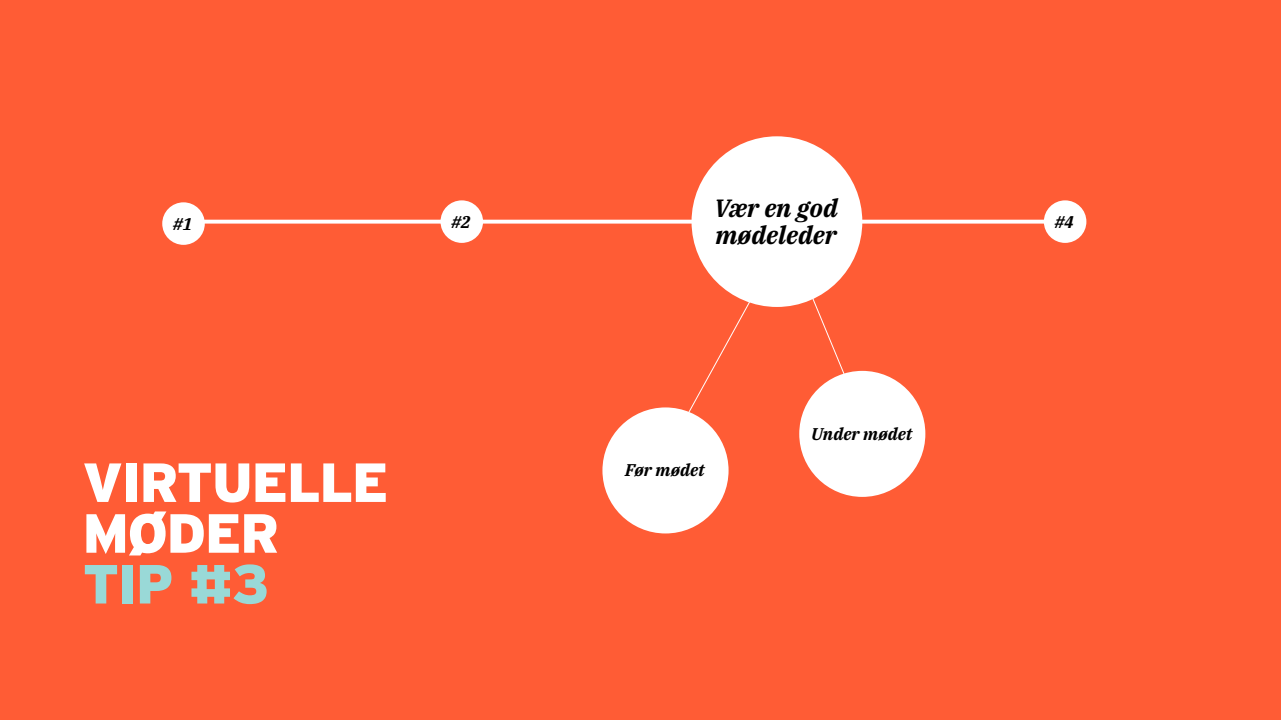
<style>
.page{position:relative;width:1281px;height:720px;background:#fff}
.page>*{position:absolute;margin:0;border:0;box-sizing:border-box;transform-origin:0 0}
.PP_R2{font:900 55px/50.8px "Interstate";letter-spacing:-.025em;color:#fff}
.PP_R2-2{font:900 55px "Interstate";color:#99d9d7}
.PP_SDSI_Indhold{font:italic 700 25px/27px "IBM Plex Serif";color:#000}
.PP_SDSI_Indhold-2{font:italic 700 17px "IBM Plex Serif";color:#000}
</style>
<div class="page">
<div style="left:0;top:0;width:1280px;height:720px;background:#ff5c35"></div>
<svg style="left:205px;top:220px;width:838px;height:4px;background:#ffeeea"></svg>
<div style="left:162px;top:202px;width:43px;height:43px;background:#fff;border-radius:50%"></div>
<div style="left:691px;top:136px;width:171px;height:171px;background:#fff;border-radius:50%"></div>
<div style="left:799px;top:371px;width:126px;height:126px;background:#fff;border-radius:50%"></div>
<svg style="left:688px;top:251px;width:88px;height:178px"></svg>
<svg style="left:799px;top:269px;width:70px;height:166px"></svg>
<div style="left:602px;top:407px;width:126px;height:126px;background:#fff;border-radius:50%"></div>
<div style="left:440px;top:200px;width:43px;height:43px;background:#fff;border-radius:50%"></div>
<div style="left:1043px;top:200px;width:43px;height:43px;background:#fff;border-radius:50%"></div>
<p class="PP_SDSI_Indhold-2" style="left:173px;top:210px;width:20px">#1</p>
<p class="PP_SDSI_Indhold" style="left:714px;top:193px;width:125px">Vær en god mødeleder</p>
<p class="PP_SDSI_Indhold-2" style="left:451px;top:208px;width:20px">#2</p>
<p class="PP_SDSI_Indhold-2" style="left:1054px;top:208px;width:20px">#4</p>
<p class="PP_R2" style="left:82px;top:457px;width:307px">VIRTUELLE<br>MØDER</p>
<p class="PP_R2-2" style="left:82px;top:553px;width:188px">TIP #3</p>
<p class="PP_SDSI_Indhold-2" style="left:625px;top:457px;width:81px">Før mødet</p>
<p class="PP_SDSI_Indhold-2" style="left:811px;top:420px;width:103px">Under mødet</p>
</div>
